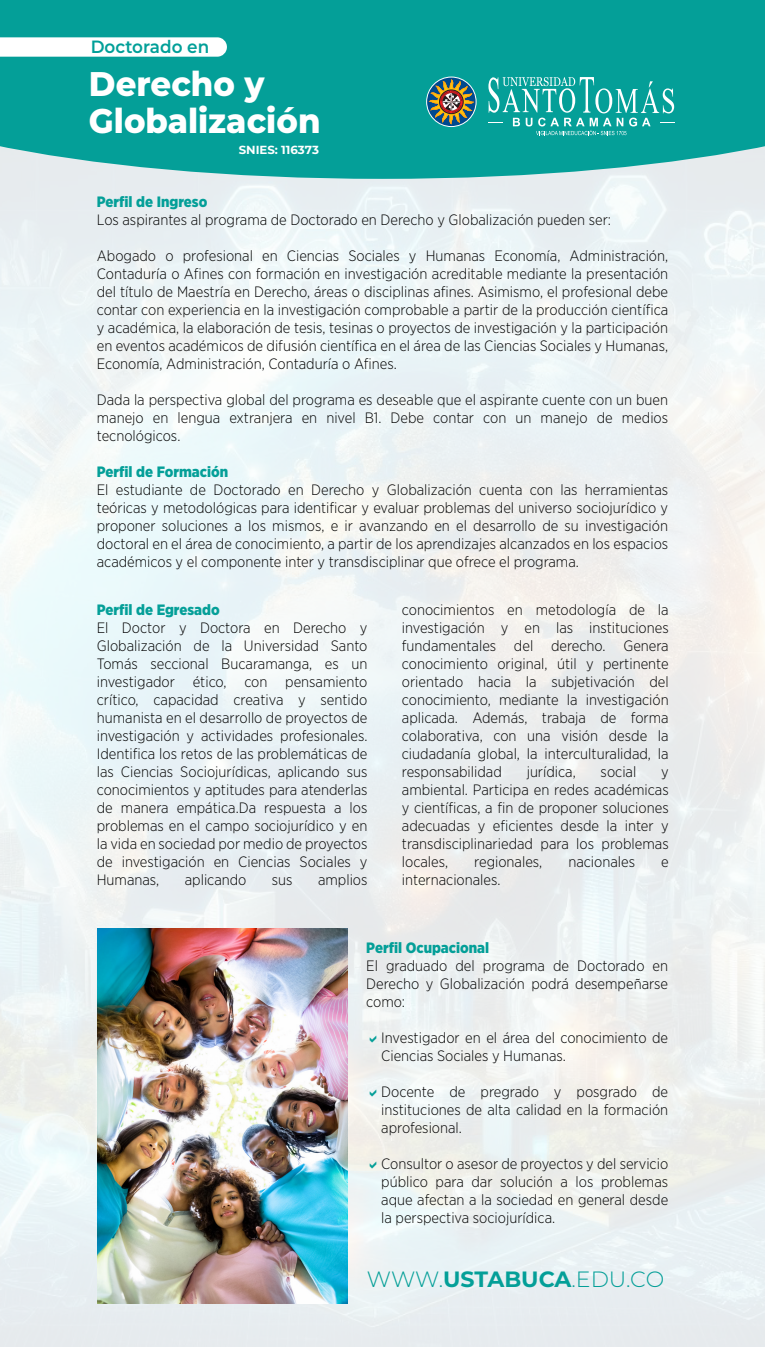
<style>
.page{position:relative;width:765px;height:1347px;background:#fff}
.page>*{position:absolute;margin:0;border:0;box-sizing:border-box;transform-origin:0 0}
.t1{font:800 34.12px/37.9px "Montserrat";color:#fff;scale:.95 1}
.t2{font:300 22.12px "Montserrat";color:#049f98}
.t3{font:600 17.75px "Montserrat";color:#009f98;scale:.95 1}
.t4{font:300 15px/18px "Gotham Narrow";color:#000;text-align:justify}
.t5{font:900 15px "Gotham Narrow";color:#049f98}
.t6{font:700 11.75px "Montserrat";color:#fff}
.s1{font-weight:700}
</style>
<div class="page">
<img style="left:0;top:179px;width:765px;height:1167px">
<svg style="left:0;top:0;width:765px;height:179px;fill:#049f98"></svg>
<svg style="left:0;top:37px;width:227px;height:20px"></svg>
<svg style="left:488px;top:77px;width:186px;height:58px"></svg>
<div style="left:426px;top:77px;width:50px;height:50px;border:1px solid #fff;border-radius:50%"></div>
<svg style="left:429px;top:79px;width:45px;height:45px"></svg>
<img style="left:98px;top:928px;width:250px;height:374px">
<svg style="left:370px;top:1035px;width:7px;height:7px"></svg>
<svg style="left:370px;top:1089px;width:7px;height:7px"></svg>
<svg style="left:370px;top:1161px;width:7px;height:7px"></svg>
<p class="t3" style="left:91px;top:34px;width:126px">Doctorado en</p>
<h1 class="t1" style="left:89px;top:63px;width:245px">Derecho y<br>Globalización</h1>
<p class="t6" style="left:239px;top:141px;width:82px">SNIES: 116373</p>
<p class="t5" style="left:97px;top:192px;width:112px">Perfil de Ingreso</p>
<p class="t4" style="left:97px;top:210px;width:516px">Los aspirantes al programa de Doctorado en Derecho y Globalización pueden ser:</p>
<p class="t4" style="left:97px;top:246px;width:573px">Abogado o profesional en Ciencias Sociales y Humanas Economía, Administración, Contaduría o Afines con formación en investigación acreditable mediante la presentación del título de Maestría en Derecho, áreas o disciplinas afines. Asimismo, el profesional debe contar con experiencia en la investigación comprobable a partir de la producción científica y académica, la elaboración de tesis, tesinas o proyectos de investigación y la participación en eventos académicos de difusión científica en el área de las Ciencias Sociales y Humanas, Economía, Administración, Contaduría o Afines.</p>
<p class="t4" style="left:97px;top:390px;width:573px">Dada la perspectiva global del programa es deseable que el aspirante cuente con un buen manejo en lengua extranjera en nivel B1. Debe contar con un manejo de medios tecnológicos.</p>
<p class="t5" style="left:97px;top:462px;width:133px">Perfil de Formación</p>
<p class="t4" style="left:97px;top:480px;width:573px">El estudiante de Doctorado en Derecho y Globalización cuenta con las herramientas teóricas y metodológicas para identificar y evaluar problemas del universo sociojurídico y proponer soluciones a los mismos, e ir avanzando en el desarrollo de su investigación doctoral en el área de conocimiento, a partir de los aprendizajes alcanzados en los espacios académicos y el componente inter y transdisciplinar que ofrece el programa.</p>
<p class="t5" style="left:97px;top:599px;width:124px">Perfil de Egresado</p>
<p class="t4" style="left:97px;top:618px;width:272px">El Doctor y Doctora en Derecho y Globalización de la Universidad Santo Tomás seccional Bucaramanga, es un investigador ético, con pensamiento crítico, capacidad creativa y sentido humanista en el desarrollo de proyectos de investigación y actividades profesionales.<br>Identifica los retos de las problemáticas de las Ciencias Sociojurídicas, aplicando sus conocimientos y aptitudes para atenderlas de manera empática.Da respuesta a los problemas en el campo sociojurídico y en la vida en sociedad por medio de proyectos de investigación en Ciencias Sociales y Humanas,</p>
<p class="t4" style="left:402px;top:600px;width:268px">conocimientos en metodología de la investigación y en las instituciones fundamentales del derecho. Genera conocimiento original, útil y pertinente orientado hacia la subjetivación del conocimiento, mediante la investigación aplicada. Además, trabaja de forma colaborativa, con una visión desde la ciudadanía global, la interculturalidad, la responsabilidad</p>
<p class="t4" style="left:527px;top:762px;width:51px">jurídica,</p>
<p class="t4" style="left:601px;top:762px;width:37px">social</p>
<p class="t4" style="left:402px;top:762px;width:268px;text-indent:259px">y ambiental. Participa en redes académicas y científicas, a fin de proponer soluciones adecuadas y eficientes desde la inter y transdisciplinariedad para los problemas locales,</p>
<p class="t4" style="left:474px;top:852px;width:70px">regionales,</p>
<p class="t4" style="left:568px;top:852px;width:68px">nacionales</p>
<p class="t4" style="left:661px;top:852px;width:9px">e</p>
<p class="t4" style="left:402px;top:870px;width:100px">internacionales.</p>
<p class="t4" style="left:185px;top:870px;width:63px">aplicando</p>
<p class="t4" style="left:272px;top:870px;width:22px">sus</p>
<p class="t4" style="left:318px;top:870px;width:51px">amplios</p>
<p class="t5" style="left:366px;top:937px;width:125px">Perfil Ocupacional</p>
<p class="t4" style="left:366px;top:955px;width:303px">El graduado del programa de Doctorado en Derecho y Globalización podrá desempeñarse como:</p>
<p class="t4" style="left:381px;top:1027px;width:288px">Investigador en el área del conocimiento de<br>Ciencias Sociales y Humanas.</p>
<p class="t4" style="left:381px;top:1081px;width:288px">Docente de pregrado y posgrado de instituciones de alta calidad en la formación aprofesional.</p>
<p class="t4" style="left:381px;top:1153px;width:289px">Consultor o asesor de proyectos y del servicio público para dar solución a los problemas aque afectan a la sociedad en general desde la perspectiva sociojurídica.</p>
<h2 class="t2" style="left:367px;top:1263px;width:299px">WWW.<span class="s1">USTABUCA</span>.EDU.CO</h2>
</div>
